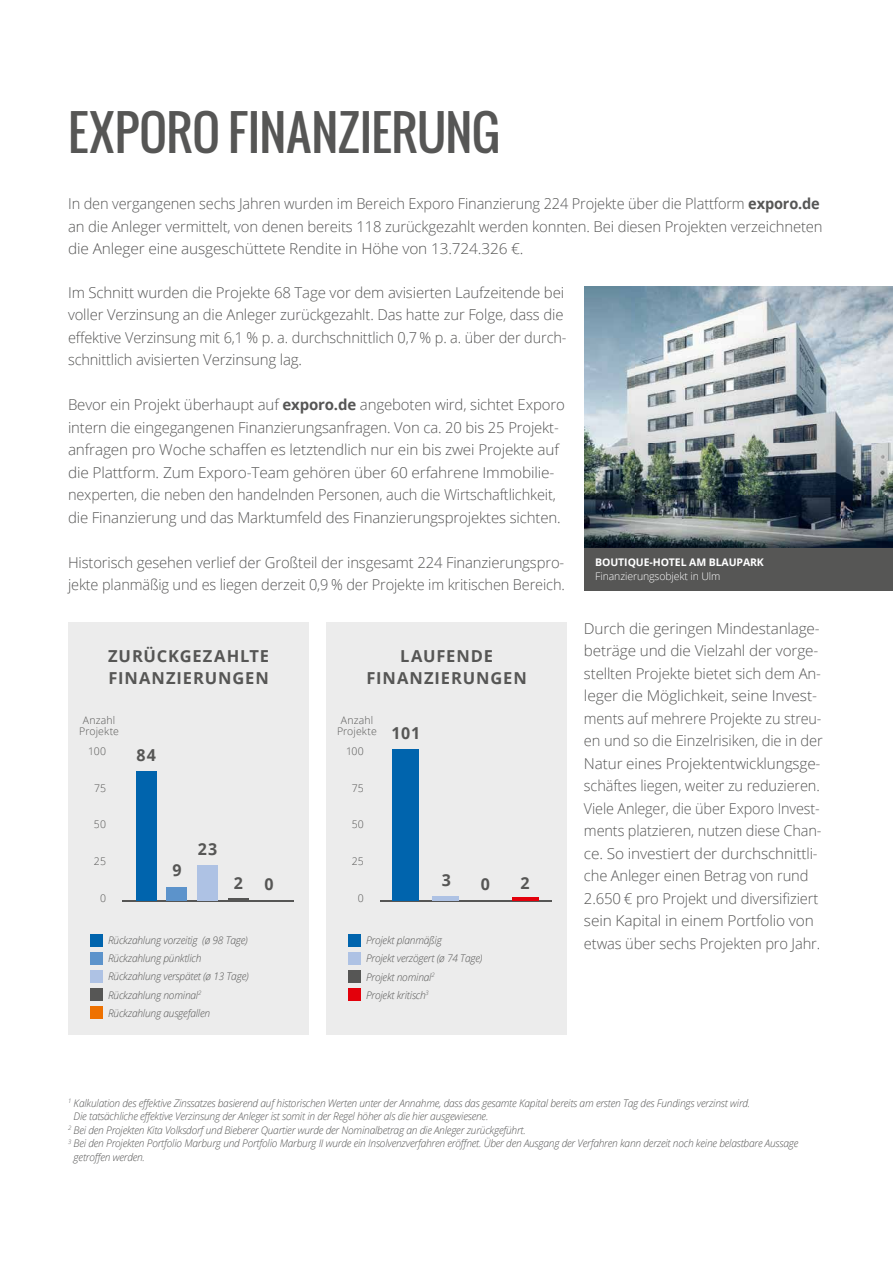
<style>
.page{position:relative;width:893px;height:1263px;background:#fff}
.page>*{position:absolute;margin:0;border:0;box-sizing:border-box;transform-origin:0 0}
.t1{font:47.85px "Oswald";letter-spacing:-.005em;color:#565655}
.t2{font:700 16.5px/22.5px "Open Sans";letter-spacing:.055em;color:#565655}
.t3{font:300 15px/22.5px "Open Sans";letter-spacing:-.01em;color:#565655}
.t4{font:italic 300 10.5px/18px "Open Sans";letter-spacing:-.02em;color:#565655}
.t5{font:300 10.5px/11.6px "Open Sans";letter-spacing:.01em;color:#565655;text-align:center}
.t6{font:700 10.5px "Open Sans";letter-spacing:-.01em;color:#fff}
.t7{font:300 10.5px "Open Sans";letter-spacing:-.01em;color:#fff}
.s1{font-weight:700}
</style>
<div class="page">
<img style="left:585px;top:286px;width:308px;height:262px">
<div style="left:68px;top:622px;width:240px;height:413px;background:#ececec"></div>
<hr style="left:122px;top:901px;width:171px;height:1px;background:#565655">
<div style="left:136px;top:771px;width:20px;height:130px;background:#0064ad"></div>
<div style="left:90px;top:934px;width:13px;height:13px;background:#0064ad"></div>
<div style="left:90px;top:952px;width:13px;height:13px;background:#5c93cb"></div>
<div style="left:90px;top:970px;width:13px;height:13px;background:#aec2e4"></div>
<div style="left:90px;top:988px;width:13px;height:13px;background:#565655"></div>
<div style="left:90px;top:1006px;width:13px;height:13px;background:#ee7100"></div>
<div style="left:167px;top:887px;width:20px;height:14px;background:#5c93cb"></div>
<div style="left:198px;top:865px;width:20px;height:36px;background:#aec2e4"></div>
<hr style="left:228px;top:898px;width:20px;height:3px;background:#565655">
<div style="left:326px;top:622px;width:241px;height:413px;background:#ececec"></div>
<div style="left:348px;top:934px;width:13px;height:13px;background:#0064ad"></div>
<div style="left:348px;top:952px;width:13px;height:13px;background:#aec2e4"></div>
<div style="left:348px;top:970px;width:13px;height:13px;background:#565655"></div>
<div style="left:348px;top:988px;width:13px;height:13px;background:#e3000b"></div>
<hr style="left:380px;top:901px;width:171px;height:1px;background:#565655">
<div style="left:393px;top:749px;width:26px;height:152px;background:#0064ad"></div>
<div style="left:433px;top:896px;width:26px;height:5px;background:#aec2e4"></div>
<hr style="left:512px;top:898px;width:26px;height:3px;background:#e3000b">
<div style="left:585px;top:548px;width:308px;height:42px;background:#565655"></div>
<h1 class="t1" style="left:68px;top:96px;width:433px">EXPORO FINANZIERUNG</h1>
<p class="t3" style="left:68px;top:192px;width:756px">In den vergangenen sechs Jahren wurden im Bereich Exporo Finanzierung 224 Projekte über die Plattform <span class="s1">exporo.de </span>an die Anleger vermittelt, von denen bereits 118 zurückgezahlt werden konnten. Bei diesen Projekten verzeichneten die Anleger eine ausgeschüttete Rendite in Höhe von 13.724.326 €.</p>
<p class="t3" style="left:68px;top:281px;width:500px">Im Schnitt wurden die Projekte 68 Tage vor dem avisierten Laufzeitende bei voller Verzinsung an die Anleger zurückgezahlt. Das hatte zur Folge, dass die effektive Verzinsung mit 6,1 % p. a. durchschnittlich 0,7 % p. a. über der durch&shy;schnittlich avisierten Verzinsung lag.</p>
<p class="t3" style="left:68px;top:393px;width:498px">Bevor ein Projekt überhaupt auf <span class="s1">exporo.de</span> angeboten wird, sichtet Exporo intern die eingegangenen Finanzierungsanfragen. Von ca. 20 bis 25 Projekt&shy;anfragen pro Woche schaffen es letztendlich nur ein bis zwei Projekte auf die Plattform. Zum Exporo-Team gehören über 60 erfahrene Immobilie&shy;nexperten, die neben den handelnden Personen, auch die Wirtschaftlichkeit, die Finanzierung und das Marktumfeld des Finanzierungsprojektes sichten.</p>
<p class="t3" style="left:68px;top:551px;width:498px">Historisch gesehen verlief der Großteil der insgesamt 224 Finanzierungspro&shy;jekte planmäßig und es liegen derzeit 0,9 % der Projekte im kritischen Bereich.</p>
<p class="t2" style="left:108px;top:644px;width:162px">ZURÜCKGEZAHLTE<br>FINANZIERUNGEN</p>
<p class="t5" style="left:79px;top:714px;width:41px">Anzahl<br>Projekte</p>
<p class="t2" style="left:366px;top:644px;width:162px;text-align:center">LAUFENDE<br>FINANZIERUNGEN</p>
<p class="t5" style="left:337px;top:714px;width:41px">Anzahl<br>Projekte</p>
<p class="t2" style="left:391px;top:721px;width:30px">101</p>
<p class="t5" style="left:88px;top:745px;width:19px">100</p>
<p class="t2" style="left:136px;top:743px;width:21px">84</p>
<p class="t5" style="left:346px;top:745px;width:19px">100</p>
<p class="t5" style="left:94px;top:782px;width:13px">75</p>
<p class="t5" style="left:352px;top:782px;width:13px">75</p>
<p class="t5" style="left:94px;top:818px;width:14px">50</p>
<p class="t5" style="left:352px;top:818px;width:14px">50</p>
<p class="t2" style="left:198px;top:837px;width:21px">23</p>
<p class="t5" style="left:94px;top:855px;width:14px">25</p>
<p class="t2" style="left:172px;top:858px;width:11px">9</p>
<p class="t2" style="left:234px;top:871px;width:11px">2</p>
<p class="t2" style="left:264px;top:872px;width:11px">0</p>
<p class="t5" style="left:352px;top:855px;width:14px">25</p>
<p class="t2" style="left:442px;top:868px;width:11px">3</p>
<p class="t2" style="left:481px;top:872px;width:11px">0</p>
<p class="t2" style="left:520px;top:871px;width:11px">2</p>
<p class="t5" style="left:100px;top:892px;width:7px">0</p>
<p class="t5" style="left:358px;top:892px;width:7px">0</p>
<p class="t4" style="left:108px;top:931px;width:142px">Rückzahlung vorzeitig (ø 98 Tage)<br>Rückzahlung pünktlich<br>Rückzahlung verspätet (ø 13 Tage)<br>Rückzahlung nominal<sup>2<br></sup>Rückzahlung ausgefallen</p>
<p class="t4" style="left:366px;top:931px;width:118px">Projekt planmäßig<br>Projekt verzögert (ø 74 Tage)<br>Projekt nominal<sup>2<br></sup>Projekt kritisch<sup>3</sup></p>
<p class="t6" style="left:595px;top:555px;width:170px">BOUTIQUE-HOTEL AM BLAUPARK</p>
<p class="t7" style="left:595px;top:569px;width:127px">Finanzierungsobjekt in Ulm</p>
<p class="t3" style="left:584px;top:617px;width:240px">Durch die geringen Mindestanlage&shy;beträge und die Vielzahl der vorge&shy;stellten Projekte bietet sich dem An - leger die Möglichkeit, seine Invest&shy;ments auf mehrere Projekte zu streu&shy;en und so die Einzelrisiken, die in der Natur eines Projektentwicklungsge&shy;schäftes liegen, weiter zu reduzieren.<br>Viele Anleger, die über Exporo Invest&shy;ments platzieren, nutzen diese Chan&shy;ce. So investiert der durchschnittli&shy;che Anleger einen Betrag von rund 2.650 € pro Projekt und diversifiziert sein Ka pital in einem Portfolio von etwas über sechs Projekten pro Jahr.</p>
<p class="t4" style="left:68px;top:1094px;width:684px"><sup>1</sup> Kalkulation des effektive Zinssatzes basierend auf historischen Werten unter der Annahme, dass das gesamte Kapital bereits am ersten Tag des Fundings verzinst wird.</p>
<p class="t4" style="left:74px;top:1107px;width:416px">Die tatsächliche effektive Verzinsung der Anleger ist somit in der Regel höher als die hier ausgewiesene.</p>
<p class="t4" style="left:68px;top:1121px;width:459px"><sup>2</sup> Bei den Projekten Kita Volksdorf und Bieberer Quartier wurde der Nominalbetrag an die Anleger zurückgeführt.</p>
<p class="t4" style="left:68px;top:1134px;width:732px"><sup>3</sup> Bei den Projekten Portfolio Marburg und Portfolio Marburg II wurde ein Insolvenzverfahren eröffnet. Über den Ausgang der Verfahren kann derzeit noch keine belastbare Aussage</p>
<p class="t4" style="left:74px;top:1148px;width:73px">getroffen werden.</p>
</div>
